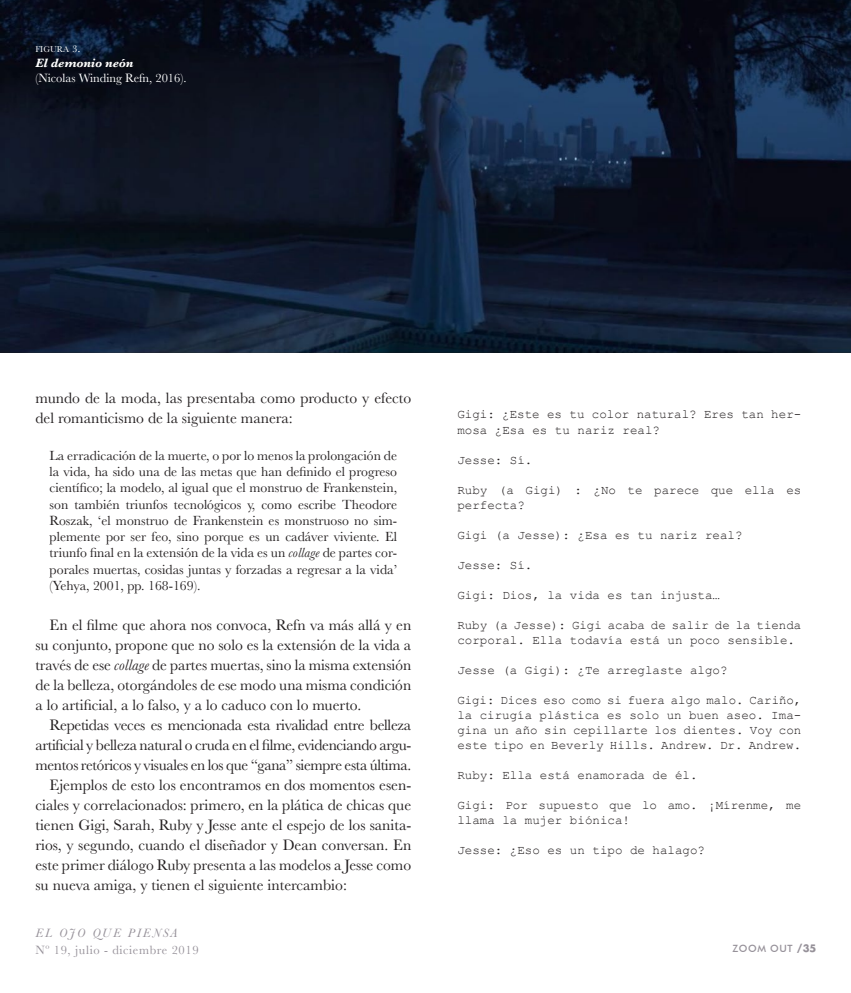
<style>
.page{position:relative;width:851px;height:993px;background:#fff}
.page>*{position:absolute;margin:0;border:0;box-sizing:border-box;transform-origin:0 0}
.Cuerpo{font:15.62px/20px "Baskerville";color:#231f20;text-align:justify}
.primer_parrafo{font:15.62px/20px "Baskerville";color:#231f20}
.citas_en_cuerpo{font:13.75px/16.2px "Baskerville";color:#231f20;text-align:justify}
.Cuerpo-2{font:12.5px/15px "Courier New";color:#231f20}
.Guion{font:12.5px/15px "Courier New";color:#231f20}
.pie_de_foto{font:12.5px "Baskerville";color:#fff}
.t1{font:12.5px "Baskerville";letter-spacing:.05em;color:#969199}
.t2{font:italic 12.5px "Baskerville";letter-spacing:.16em;color:#969199}
.pie_de_foto-2{font:italic 700 12.5px "Baskerville";color:#fff}
.t3{font:500 10px "Futura BT";letter-spacing:.06em;color:#969199}
.pie_de_foto-3{font:8.75px "Baskerville";color:#fff}
.s1{font-size:10px}
.s2{font-size:12.5px}
.s3{font-style:italic}
.s4{font-family:"Futura Std";font-weight:700}
</style>
<div class="page">
<img style="left:0;top:0;width:850px;height:352px">
<p class="pie_de_foto-3" style="left:35px;top:44px;width:46px">FIGURA <span class="s1">3</span><span class="s2">.</span></p>
<p class="pie_de_foto-2" style="left:35px;top:55px;width:99px">El demonio neón</p>
<p class="pie_de_foto" style="left:35px;top:70px;width:153px">(Nicolas Winding Refn, 2016).</p>
<p class="primer_parrafo" style="left:35px;top:388px;width:377px">mundo de la moda, las presentaba como producto y efecto del romanticismo de la siguiente manera:</p>
<p class="citas_en_cuerpo" style="left:50px;top:447px;width:349px">La erradicación de la muerte, o por lo menos la prolongación de la vida, ha sido una de las metas que han definido el progreso científico; la modelo, al igual que el monstruo de Frankenstein, son también triunfos tecnológicos y, como escribe Theodore Roszak, ‘el monstruo de Frankenstein es monstruoso no sim&shy;plemente por ser feo, sino porque es un cadáver viviente. El triunfo final en la extensión de la vida es un <span class="s3">collage</span> de partes cor&shy;porales muertas, cosidas juntas y forzadas a regresar a la vida’ (Yehya, 2001, pp. 168-169).</p>
<p class="Cuerpo" style="left:35px;top:615px;width:377px;text-indent:14px">En el filme que ahora nos convoca, Refn va más allá y en su conjunto, propone que no solo es la extensión de la vida a través de ese <span class="s3">collage</span> de partes muertas, sino la misma extensión de la belleza, otorgándoles de ese modo una misma condición a lo artificial, a lo falso, y a lo caduco con lo muerto.</p>
<p class="Cuerpo" style="left:35px;top:715px;width:377px;text-indent:14px">Repetidas veces es mencionada esta rivalidad entre belleza artificial y belleza natural o cruda en el filme, evidenciando argu&shy;mentos retóricos y visuales en los que “gana” siempre esta última.</p>
<p class="Cuerpo" style="left:35px;top:775px;width:377px;text-indent:14px">Ejemplos de esto los encontramos en dos momentos esen&shy;ciales y correlacionados: primero, en la plática de chicas que tienen Gigi, Sarah, Ruby y Jesse ante el espejo de los sanita&shy;rios, y segundo, cuando el diseñador y Dean conversan. En este primer diálogo Ruby presenta a las modelos a Jesse como su nueva amiga, y tienen el siguiente intercambio:</p>
<p class="Cuerpo-2" style="left:457px;top:406px;width:345px">Gigi: ¿Este es tu color natural? Eres tan her&shy;mosa ¿Esa es tu nariz real?</p>
<p class="Cuerpo-2" style="left:457px;top:451px;width:76px">Jesse: Sí.</p>
<p class="Cuerpo-2" style="left:457px;top:481px;width:345px">Ruby (a Gigi) : ¿No te parece que ella es perfecta?</p>
<p class="Cuerpo-2" style="left:457px;top:526px;width:287px">Gigi (a Jesse): ¿Esa es tu nariz real?</p>
<p class="Cuerpo-2" style="left:457px;top:556px;width:76px">Jesse: Sí.</p>
<p class="Cuerpo-2" style="left:457px;top:586px;width:264px">Gigi: Dios, la vida es tan injusta…</p>
<p class="Cuerpo-2" style="left:457px;top:616px;width:345px">Ruby (a Jesse): Gigi acaba de salir de la tienda corporal. Ella todavía está un poco sensible.</p>
<p class="Cuerpo-2" style="left:457px;top:661px;width:272px">Jesse (a Gigi): ¿Te arreglaste algo?</p>
<p class="Cuerpo-2" style="left:457px;top:691px;width:345px;text-align:justify">Gigi: Dices eso como si fuera algo malo. Cariño, la cirugía plástica es solo un buen aseo. Ima&shy;gina un año sin cepillarte los dientes. Voy con este tipo en Beverly Hills. Andrew. Dr. Andrew.</p>
<p class="Cuerpo-2" style="left:457px;top:766px;width:242px">Ruby: Ella está enamorada de él.</p>
<p class="Guion" style="left:457px;top:796px;width:345px">Gigi: Por supuesto que lo amo. ¡Mírenme, me llama la mujer biónica!</p>
<p class="Guion" style="left:457px;top:841px;width:249px">Jesse: ¿Eso es un tipo de halago?</p>
<p class="t2" style="left:35px;top:923px;width:144px">EL OJO QUE PIENSA</p>
<p class="t1" style="left:35px;top:941px;width:165px">Nº 19, julio - diciembre 2019</p>
<p class="t3" style="left:732px;top:941px;width:85px">ZOOM OUT <span class="s4">/35</span></p>
</div>
